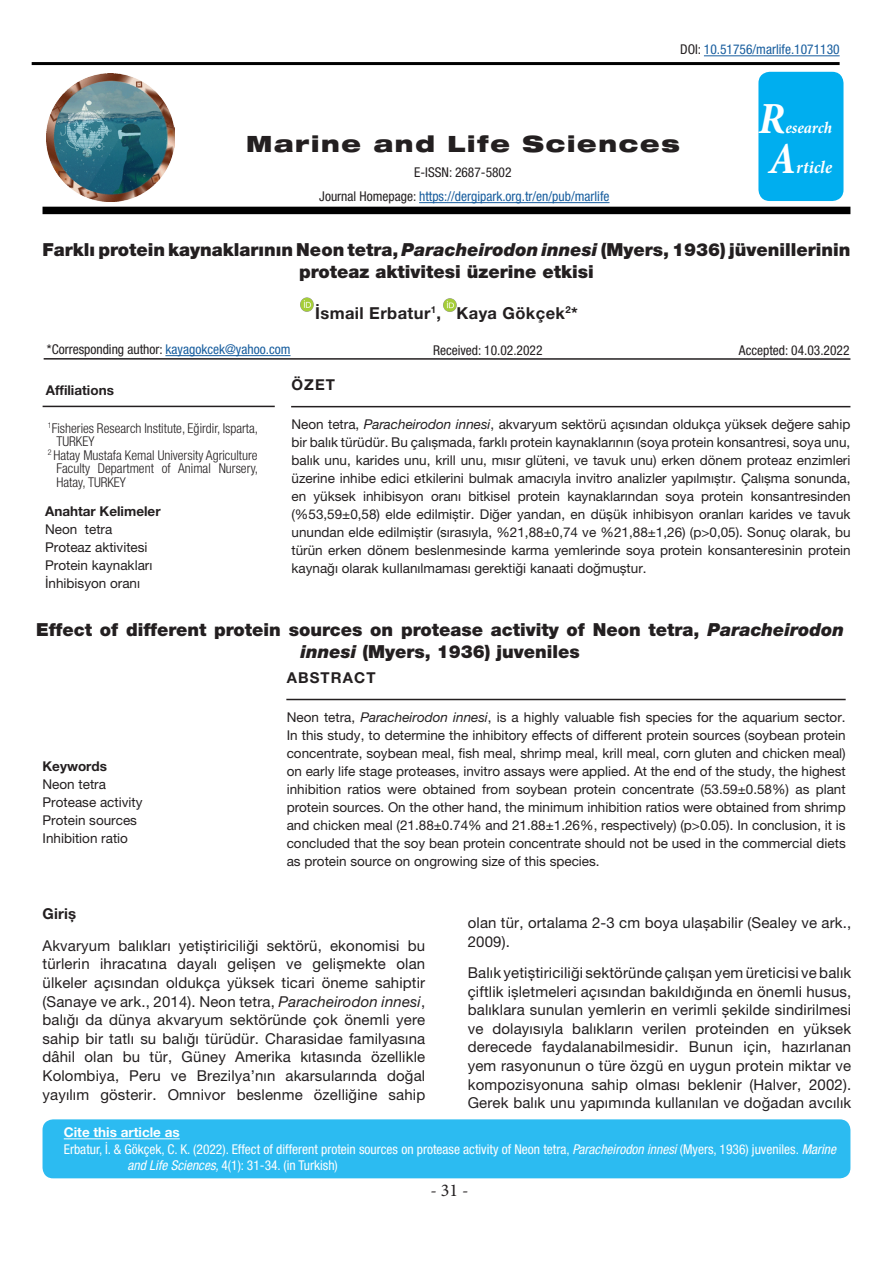
<style>
.page{position:relative;width:893px;height:1263px;background:#fff}
.page>*{position:absolute;margin:0;border:0;box-sizing:border-box;transform-origin:0 0}
.t1{font:italic 700 condensed 45px "Minion Pro";color:#fff}
.t2{font:900 expanded 22.5px "Helvetica Neue LT Pro";letter-spacing:.075em;color:#231f20}
.t3{font:900 18px/21.6px "Helvetica Neue LT Pro";color:#231f20;text-align:center}
.t4{font:italic 700 condensed 18px "Minion Pro";letter-spacing:.005em;color:#fff}
.t5{font:18px "Minion Pro";color:#231f20}
.t6{font:700 16.5px "Helvetica Neue LT Pro";letter-spacing:.025em;color:#231f20}
.t7{font:italic 700 condensed 16.5px "Minion Pro";color:#fff}
.t8{font:15px/18.6px "Helvetica Neue LT Pro";letter-spacing:.01em;color:#231f20;text-align:justify}
.t9{font:700 15px "Helvetica Neue LT Pro";letter-spacing:.075em;color:#231f20}
.t10{font:13.5px/18px "Helvetica Neue LT Pro";color:#231f20;text-align:justify}
.t11{font:condensed 13.5px "Helvetica Neue LT Pro";color:#fff}
.t12{font:300 condensed 13.5px/13.5px "Helvetica Neue LT Pro";color:#231f20}
.t13{font:condensed 13.5px "Helvetica Neue LT Pro";color:#231f20}
.t14{font:condensed 13.5px "Helvetica Neue LT Pro";color:#175d9e}
.t15{font:700 13.5px "Helvetica Neue LT Pro";color:#231f20}
.t16{font:700 13.5px "Helvetica Neue LT Pro";color:#fff}
.s1{color:#231f20}
.s2{font-style:italic}
.s3{color:#175d9e}
</style>
<div class="page">
<hr style="left:32px;top:62px;width:808px;height:3px;background:#000">
<hr style="left:704px;top:55px;width:136px;height:1px;background:#175d9e">
<div style="left:43px;top:207px;width:807px;height:7px;background:#000"></div>
<hr style="left:419px;top:202px;width:191px;height:1px;background:#175d9e">
<div style="left:43px;top:1119px;width:807px;height:59px;background:#2cbbf1;border-radius:11px"></div>
<hr style="left:64px;top:1138px;width:116px;height:1px;background:#fff">
<img style="left:47px;top:74px;width:128px;height:128px">
<div style="left:758px;top:72px;width:85px;height:129px;background:#00aeef;border-radius:11px"></div>
<hr style="left:291px;top:406px;width:559px;height:1px;background:#231f20">
<hr style="left:44px;top:358px;width:806px;height:2px;background:#231f20">
<hr style="left:165px;top:355px;width:126px;height:1px;background:#175d9e">
<hr style="left:43px;top:406px;width:232px;height:1px;background:#231f20">
<img style="left:300px;top:297px;width:14px;height:15px">
<hr style="left:286px;top:699px;width:560px;height:1px;background:#231f20">
<img style="left:443px;top:298px;width:14px;height:14px">
<p class="t14" style="left:680px;top:42px;width:161px"><span class="s1">DOI:</span> 10.51756/marlife.1071130</p>
<p class="t2" style="left:246px;top:129px;width:435px">Marine and Life Sciences</p>
<p class="t13" style="left:414px;top:164px;width:99px">E-ISSN: 2687-5802</p>
<p class="t14" style="left:319px;top:189px;width:292px"><span class="s1">Journal Homepage:</span> https://dergipark.org.tr/en/pub/marlife</p>
<p class="t1" style="left:758px;top:87px;width:28px">R</p>
<p class="t7" style="left:785px;top:116px;width:48px">esearch</p>
<p class="t1" style="left:769px;top:127px;width:29px">A</p>
<p class="t4" style="left:796px;top:154px;width:37px">rticle</p>
<p class="t3" style="left:43px;top:239px;width:809px">Farklı protein kaynaklarının Neon tetra, <span class="s2">Paracheirodon innesi</span> (Myers, 1936) jüvenillerinin proteaz aktivitesi üzerine etkisi</p>
<p class="t6" style="left:315px;top:302px;width:264px">İsmail Erbatur<sup>1</sup>, Kaya Gökçek<sup>2</sup>*</p>
<p class="t13" style="left:47px;top:342px;width:245px">*Corresponding author: <span class="s3">kayagokcek@yahoo.com</span></p>
<p class="t15" style="left:46px;top:382px;width:70px">Affiliations</p>
<p class="t9" style="left:291px;top:376px;width:45px">ÖZET</p>
<p class="t13" style="left:433px;top:343px;width:111px">Received: 10.02.2022</p>
<p class="t13" style="left:739px;top:342px;width:112px">Accepted: 04.03.2022</p>
<p class="t12" style="left:56px;top:421px;width:203px;text-indent:-9px"><sup>1</sup>Fisheries Research Institute, Eğirdir, Isparta,<br>TURKEY</p>
<p class="t12" style="left:56px;top:448px;width:203px;text-align:justify;text-indent:-9px"><sup>2</sup> Hatay Mustafa Kemal University Agriculture Faculty Department of Animal Nursery, Hatay, TURKEY</p>
<p class="t15" style="left:45px;top:503px;width:117px">Anahtar Kelimeler</p>
<p class="t10" style="left:45px;top:520px;width:69px">Neon tetra</p>
<p class="t10" style="left:45px;top:538px;width:104px">Proteaz aktivitesi</p>
<p class="t10" style="left:45px;top:556px;width:109px">Protein kaynakları</p>
<p class="t10" style="left:45px;top:574px;width:97px">İnhibisyon oranı</p>
<p class="t10" style="left:291px;top:415px;width:560px">Neon tetra, <span class="s2">Paracheirodon innesi</span>, akvaryum sektörü açısından oldukça yüksek değere sahip bir balık türüdür. Bu çalışmada, farklı protein kaynaklarının (soya protein konsantresi, soya unu, balık unu, karides unu, krill unu, mısır glüteni, ve tavuk unu) erken dönem proteaz enzimleri üzerine inhibe edici etkilerini bulmak amacıyla invitro analizler yapılmıştır. Çalışma sonunda, en yüksek inhibisyon oranı bitkisel protein kaynaklarından soya protein konsantresinden (%53,59±0,58) elde edilmiştir. Diğer yandan, en düşük inhibisyon oranları karides ve tavuk unundan elde edilmiştir (sırasıyla, %21,88±0,74 ve %21,88±1,26) (p&gt;0,05). Sonuç olarak, bu türün erken dönem beslenmesinde karma yemlerinde soya protein konsanteresinin protein kaynağı olarak kullanılmaması gerektiği kanaati doğmuştur.</p>
<p class="t3" style="left:36px;top:619px;width:809px">Effect of different protein sources on protease activity of Neon tetra, <span class="s2">Paracheirodon innesi</span> (Myers, 1936) juveniles</p>
<p class="t15" style="left:43px;top:758px;width:66px">Keywords</p>
<p class="t10" style="left:43px;top:775px;width:65px">Neon tetra</p>
<p class="t10" style="left:43px;top:793px;width:101px">Protease activity</p>
<p class="t10" style="left:43px;top:811px;width:96px">Protein sources</p>
<p class="t10" style="left:43px;top:829px;width:87px">Inhibition ratio</p>
<p class="t9" style="left:287px;top:669px;width:90px">ABSTRACT</p>
<p class="t10" style="left:287px;top:708px;width:560px">Neon tetra, <span class="s2">Paracheirodon innesi</span>, is a highly valuable fish species for the aquarium sector.<br>In this study, to determine the inhibitory effects of different protein sources (soybean protein concentrate, soybean meal, fish meal, shrimp meal, krill meal, corn gluten and chicken meal) on early life stage proteases, invitro assays were applied. At the end of the study, the highest inhibition ratios were obtained from soybean protein concentrate (53.59±0.58%) as plant protein sources. On the other hand, the minimum inhibition ratios were obtained from shrimp and chicken meal (21.88±0.74% and 21.88±1.26%, respectively) (p&gt;0.05). In conclusion, it is concluded that the soy bean protein concentrate should not be used in the commercial diets as protein source on ongrowing size of this species.</p>
<p class="t9" style="left:43px;top:905px;width:35px">Giriş</p>
<p class="t8" style="left:43px;top:936px;width:384px">Akvaryum balıkları yetiştiriciliği sektörü, ekonomisi bu türlerin ihracatına dayalı gelişen ve gelişmekte olan ülkeler açısından oldukça yüksek ticari öneme sahiptir (Sanaye ve ark., 2014). Neon tetra, <span class="s2">Paracheirodon innesi</span>, balığı da dünya akvaryum sektöründe çok önemli yere sahip bir tatlı su balığı türüdür. Charasidae familyasına dâhil olan bu tür, Güney Amerika kıtasında özellikle Kolombiya, Peru ve Brezilya’nın akarsularında doğal yayılım gösterir. Omnivor beslenme özelliğine sahip</p>
<p class="t8" style="left:468px;top:913px;width:385px">olan tür, ortalama 2-3 cm boya ulaşabilir (Sealey ve ark.,<br>2009).</p>
<p class="t8" style="left:468px;top:963px;width:385px">Balık yetiştiriciliği sektöründe çalışan yem üreticisi ve balık çiftlik işletmeleri açısından bakıldığında en önemli husus, balıklara sunulan yemlerin en verimli şekilde sindirilmesi ve dolayısıyla balıkların verilen proteinden en yüksek derecede faydalanabilmesidir. Bunun için, hazırlanan yem rasyonunun o türe özgü en uygun protein miktar ve kompozisyonuna sahip olması beklenir (Halver, 2002).<br>Gerek balık unu yapımında kullanılan ve doğadan avcılık</p>
<p class="t16" style="left:64px;top:1124px;width:117px">Cite this article as</p>
<p class="t11" style="left:64px;top:1141px;width:774px">Erbatur, İ. &amp; Gökçek, C. K. (2022). Effect of different protein sources on protease activity of Neon tetra, <span class="s2">Paracheirodon innesi</span> (Myers, 1936) juveniles. <span class="s2">Marine</span></p>
<p class="t11" style="left:128px;top:1157px;width:212px"><span class="s2">and Life Sciences,</span> 4(1): 31-34. (in Turkish)</p>
<p class="t5" style="left:430px;top:1178px;width:40px">- 31 -</p>
</div>
